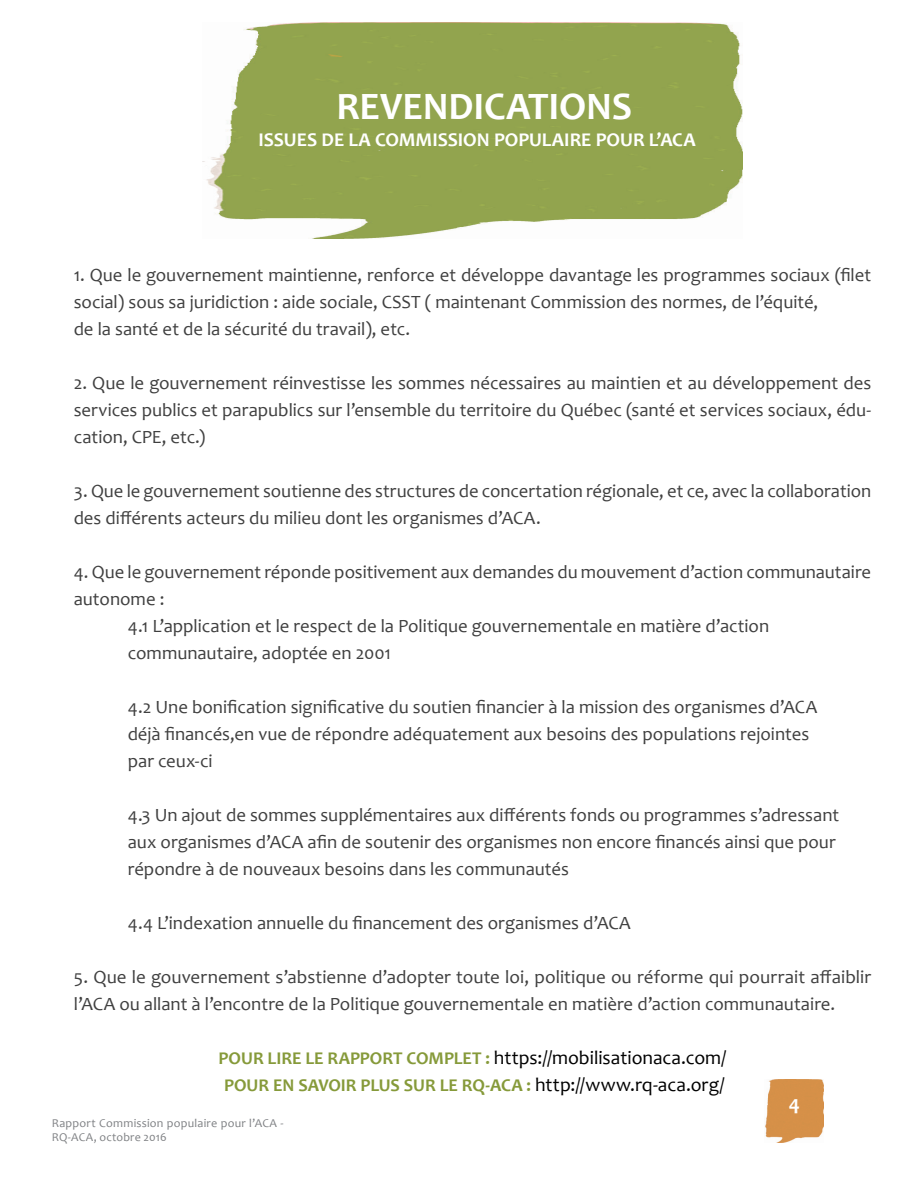
<style>
.page{position:relative;width:918px;height:1188px;background:#fff}
.page>*{position:absolute;margin:0;border:0;box-sizing:border-box;transform-origin:0 0}
.t1{font:700 39px "Candara";letter-spacing:-.005em;color:#fff}
.t2{font:700 21px "Candara";color:#fff}
.t3{font:19.5px "Candara";color:#000}
.t4{font:700 19.5px "Candara";letter-spacing:-.005em;color:#fff}
.t5{font:18.75px/27px "Candara";color:#404040}
.t6{font:700 18px "Candara";letter-spacing:-.005em;color:#869a3a}
.t7{font:12px/13.5px "Candara";letter-spacing:.015em;color:#808285}
.s1{font-weight:700;font-size:18px;color:#869a3a}
.s2{font-weight:400;font-size:19.5px;color:#000}
</style>
<div class="page">
<img style="left:202px;top:22px;width:540px;height:216px">
<img style="left:765px;top:1079px;width:59px;height:64px">
<h1 class="t1" style="left:337px;top:82px;width:297px">REVENDICATIONS</h1>
<p class="t4" style="left:259px;top:128px;width:439px">ISSUES DE LA COMMISSION POPULAIRE POUR L’ACA</p>
<p class="t5" style="left:74px;top:261px;width:799px">1. Que le gouvernement maintienne, renforce et développe davantage les programmes sociaux (filet social) sous sa juridiction : aide sociale, CSST ( maintenant Commission des normes, de l’équité,<br>de la santé et de la sécurité du travail), etc.</p>
<p class="t5" style="left:74px;top:369px;width:799px;text-align:justify">2. Que le gouvernement réinvestisse les sommes nécessaires au maintien et au développement des services publics et parapublics sur l’ensemble du territoire du Québec (santé et services sociaux, édu&shy;cation, CPE, etc.)</p>
<p class="t5" style="left:74px;top:477px;width:799px">3. Que le gouvernement soutienne des structures de concertation régionale, et ce, avec la collaboration des différents acteurs du milieu dont les organismes d’ACA.</p>
<p class="t5" style="left:74px;top:558px;width:799px">4. Que le gouvernement réponde positivement aux demandes du mouvement d’action communautaire</p>
<p class="t5" style="left:74px;top:585px;width:92px">autonome :</p>
<p class="t5" style="left:128px;top:612px;width:643px">4.1 L’application et le respect de la Politique gouvernementale en matière d’action</p>
<p class="t5" style="left:128px;top:639px;width:265px">communautaire, adoptée en 2001</p>
<p class="t5" style="left:128px;top:693px;width:691px">4.2 Une bonification significative du soutien financier à la mission des organismes d’ACA déjà financés,en vue de répondre adéquatement aux besoins des populations rejointes par ceux-ci</p>
<p class="t5" style="left:128px;top:801px;width:713px">4.3 Un ajout de sommes supplémentaires aux différents fonds ou programmes s’adressant aux organismes d’ACA afin de soutenir des organismes non encore financés ainsi que pour répondre à de nouveaux besoins dans les communautés</p>
<p class="t5" style="left:128px;top:909px;width:505px">4.4 L’indexation annuelle du financement des organismes d’ACA</p>
<p class="t5" style="left:74px;top:963px;width:799px">5. Que le gouvernement s’abstienne d’adopter toute loi, politique ou réforme qui pourrait affaiblir l’ACA ou allant à l’encontre de la Politique gouvernementale en matière d’action communautaire.</p>
<p class="t3" style="left:219px;top:1046px;width:509px"><span class="s1">POUR LIRE LE RAPPORT COMPLET :</span> https://mobilisationaca.com/</p>
<p class="t6" style="left:224px;top:1074px;width:502px">POUR EN SAVOIR PLUS SUR LE RQ-ACA : <span class="s2">http://www.rq-aca.org/</span></p>
<p class="t7" style="left:52px;top:1116px;width:233px">Rapport Commission populaire pour l’ACA -<br>RQ-ACA, octobre 2016</p>
<p class="t2" style="left:789px;top:1090px;width:13px">4</p>
</div>
